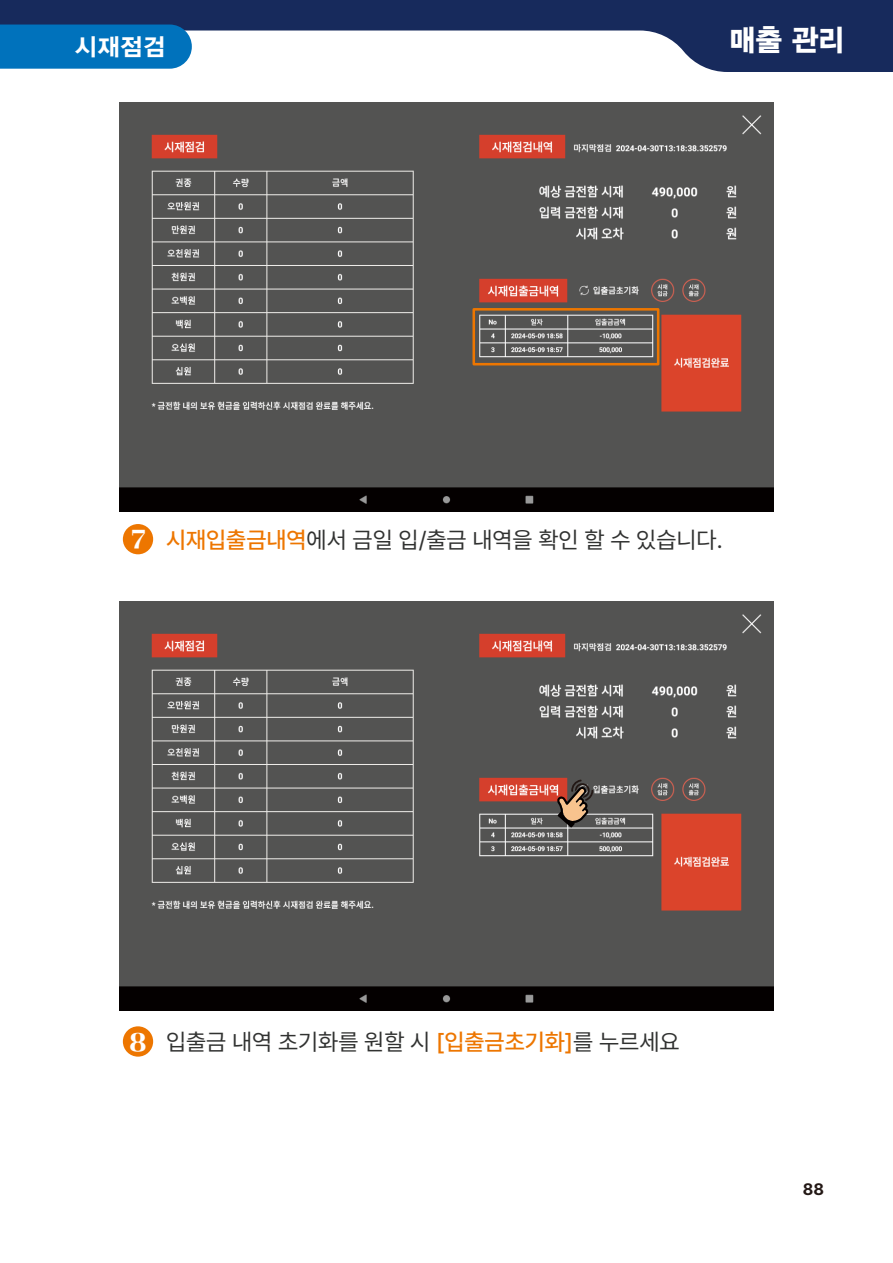
<style>
.page{position:relative;width:893px;height:1263px;background:#fff}
.page>*{position:absolute;margin:0;border:0;box-sizing:border-box;transform-origin:0 0}
.t1{font:30px "YDIYGO360";color:#fff;scale:.95 1}
.t2{font:24px "YDIYGO350";color:#fff}
.t3{font:23.25px "Pretendard";color:#313231}
.t4{font:700 16.5px "Pretendard";color:#231815}
.s1{font-family:"Cafe 24 Classic Type";font-size:24px;color:#fff}
.s2{font-weight:500;color:#ed7600}
</style>
<div class="page">
<img style="left:119px;top:102px;width:655px;height:410px">
<img style="left:119px;top:601px;width:655px;height:410px">
<div style="left:123px;top:524px;width:30px;height:30px;background:#ed7600;border-radius:50%"></div>
<div style="left:123px;top:1026px;width:30px;height:31px;background:#ed7600;border-radius:50%"></div>
<div style="left:472px;top:308px;width:187px;height:57px;border:3px solid #ed7600"></div>
<svg style="left:557px;top:779px;width:36px;height:48px;background:#7a5c4c"></svg>
<svg style="left:0;top:0;width:893px;height:72px;fill:#172a5c"></svg>
<div style="left:0;top:25px;width:192px;height:44px;background:#0072bc"></div>
<p class="t2" style="left:75px;top:35px;width:92px">시재점검</p>
<p class="t1" style="left:730px;top:23px;width:122px">매출 관리</p>
<p class="t3" style="left:131px;top:523px;width:593px"><span class="s1">7</span> <span class="s2">시재입출금내역</span>에서 금일 입/출금 내역을 확인 할 수 있습니다.</p>
<p class="t3" style="left:130px;top:1025px;width:551px"><span class="s1">8</span> 입출금 내역 초기화를 원할 시 <span class="s2">[입출금초기화]</span>를 누르세요</p>
<p class="t4" style="left:803px;top:1177px;width:23px">88</p>
</div>
